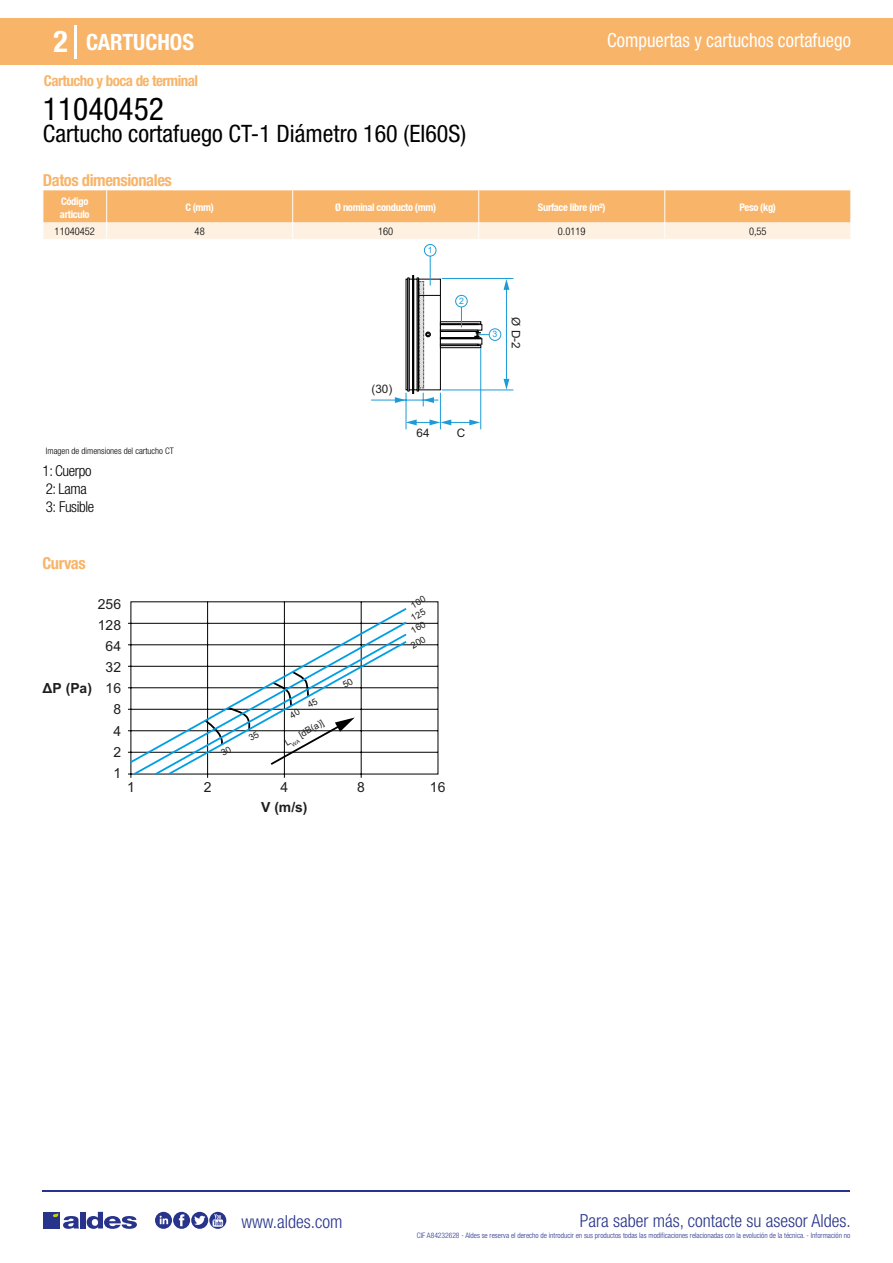
<style>
.page{position:relative;width:893px;height:1263px;background:#fff}
.page>*{position:absolute;margin:0;border:0;box-sizing:border-box;transform-origin:0 0}
.t1{font:condensed 31.5px "Helvetica Neue LT Std";color:#000}
.t2{font:700 condensed 30px "Helvetica Neue LT Std";color:#fff}
.t3{font:condensed 24px "Helvetica Neue LT Std";color:#000}
.t4{font:700 condensed 22.5px "Helvetica Neue LT Std";color:#fff}
.t5{font:condensed 19.5px "Helvetica Neue LT Std";color:#fff;scale:.95 1}
.t6{font:300 condensed 18px "Helvetica Neue";color:#28348b}
.t7{font:700 condensed 16.5px "Helvetica Neue LT Std";letter-spacing:-.025em;color:#f8b469}
.t8{font:700 condensed 15px "Helvetica Neue LT Std";letter-spacing:-.035em;color:#f8b469}
.t9{font:300 condensed 15px/18px "Helvetica Neue LT Std";letter-spacing:-.025em;color:#000}
.t10{font:13.95px "Arial";color:#1e1e1c}
.t11{font:700 13.95px "Arial";color:#1e1e1c}
.t12{font:11.7px "Arial";color:#1e1e1c}
.t13{font:700 condensed 10.5px/13.5px "Helvetica Neue";letter-spacing:-.03em;color:#fff}
.t14{font:300 condensed 10.5px "Helvetica Neue";color:#000}
.t15{font:9.15px "Arial";color:#1e1e1c}
.t16{font:300 condensed 9px "Helvetica Neue";color:#000}
.t17{font:8.85px "Arial";color:#1c9bd7}
.t18{font:300 condensed 7.5px "Helvetica Neue";color:#28348b}
</style>
<div class="page">
<div style="left:0;top:18px;width:893px;height:46px;background:#f8b469"></div>
<hr style="left:74px;top:25px;width:2px;height:33px;background:#fff">
<hr style="left:43px;top:1190px;width:807px;height:1px;background:#28348b">
<svg style="left:155px;top:1212px;width:71px;height:17px"></svg>
<div style="left:43px;top:1212px;width:17px;height:16px;background:#28348b"></div>
<div style="left:80px;top:1212px;width:6px;height:16px;background:#28348b"></div>
<svg style="left:87px;top:1212px;width:50px;height:17px"></svg>
<svg style="left:53px;top:1213px;width:26px;height:16px"></svg>
<svg style="left:43px;top:190px;width:808px;height:49px;background:#fac994"></svg>
<div style="left:407px;top:278px;width:2px;height:113px;border:1px solid #000"></div>
<div style="left:417px;top:278px;width:2px;height:113px;border:1px solid #000"></div>
<div style="left:412px;top:275px;width:2px;height:119px;background:#000;border:1px solid #000"></div>
<hr style="left:506px;top:288px;width:1px;height:93px;background:#1c9bd7">
<svg style="left:504px;top:379px;width:5px;height:10px"></svg>
<svg style="left:504px;top:279px;width:5px;height:11px"></svg>
<hr style="left:442px;top:389px;width:71px;height:1px;background:#1c9bd7">
<hr style="left:442px;top:278px;width:71px;height:1px;background:#1c9bd7">
<svg style="left:406px;top:419px;width:74px;height:6px"></svg>
<hr style="left:440px;top:393px;width:1px;height:36px;background:#1c9bd7">
<hr style="left:405px;top:393px;width:1px;height:36px;background:#1c9bd7">
<hr style="left:480px;top:348px;width:1px;height:81px;background:#1c9bd7">
<div style="left:489px;top:328px;width:12px;height:13px;border:1px solid #1c9bd7;border-radius:50%"></div>
<div style="left:424px;top:244px;width:12px;height:13px;border:1px solid #1c9bd7;border-radius:50%"></div>
<hr style="left:430px;top:256px;width:1px;height:30px;background:#1c9bd7">
<svg style="left:371px;top:279px;width:118px;height:127px"></svg>
<svg style="left:130px;top:601px;width:309px;height:177px"></svg>
<svg style="left:128px;top:606px;width:38px;height:170px"></svg>
<svg style="left:166px;top:601px;width:260px;height:175px"></svg>
<h2 class="t2" style="left:54px;top:24px;width:16px">2</h2>
<h3 class="t4" style="left:86px;top:28px;width:109px">CARTUCHOS</h3>
<h3 class="t5" style="left:607px;top:29px;width:258px">Compuertas y cartuchos cortafuego</h3>
<h3 class="t8" style="left:44px;top:71px;width:156px">Cartucho y boca de terminal</h3>
<h1 class="t1" style="left:43px;top:91px;width:122px">11040452</h1>
<h3 class="t3" style="left:43px;top:120px;width:425px">Cartucho cortafuego CT-1 Diámetro 160 (EI60S)</h3>
<h3 class="t7" style="left:43px;top:170px;width:130px">Datos dimensionales</h3>
<h3 class="t13" style="left:60px;top:194px;width:31px">Código articulo</h3>
<h3 class="t13" style="left:185px;top:201px;width:30px">C (mm)</h3>
<h3 class="t13" style="left:335px;top:201px;width:102px">Ø nominal conducto (mm)</h3>
<h3 class="t13" style="left:538px;top:201px;width:69px">Surface libre (m²)</h3>
<h3 class="t13" style="left:740px;top:201px;width:38px">Peso (kg)</h3>
<h3 class="t14" style="left:55px;top:225px;width:42px">11040452</h3>
<h3 class="t14" style="left:195px;top:225px;width:12px">48</h3>
<h3 class="t14" style="left:378px;top:225px;width:17px">160</h3>
<h3 class="t14" style="left:558px;top:225px;width:29px">0.0119</h3>
<h3 class="t14" style="left:749px;top:225px;width:19px">0,55</h3>
<p class="t16" style="left:46px;top:446px;width:129px">Imagen de dimensiones del cartucho CT</p>
<h3 class="t9" style="left:43px;top:462px;width:53px">1: Cuerpo<br>2: Lama<br>3: Fusible</h3>
<h3 class="t7" style="left:43px;top:553px;width:45px">Curvas</h3>
<h3 class="t10" style="left:98px;top:594px;width:25px">256</h3>
<h3 class="t10" style="left:98px;top:615px;width:25px">128</h3>
<h3 class="t10" style="left:106px;top:636px;width:17px">64</h3>
<h3 class="t10" style="left:106px;top:657px;width:17px">32</h3>
<h3 class="t11" style="left:43px;top:679px;width:51px">ΔP (Pa)</h3>
<h3 class="t10" style="left:106px;top:679px;width:17px">16</h3>
<h3 class="t10" style="left:113px;top:700px;width:9px">8</h3>
<h3 class="t10" style="left:113px;top:721px;width:9px">4</h3>
<h3 class="t10" style="left:113px;top:742px;width:9px">2</h3>
<h3 class="t10" style="left:113px;top:763px;width:9px">1</h3>
<h3 class="t10" style="left:127px;top:778px;width:9px">1</h3>
<p class="t17" style="left:428px;top:244px;width:6px">1</p>
<p class="t17" style="left:459px;top:295px;width:6px">2</p>
<h3 class="t12" style="left:371px;top:381px;width:22px">(30)</h3>
<h3 class="t12" style="left:417px;top:424px;width:15px">64</h3>
<h3 class="t12" style="left:457px;top:424px;width:10px">C</h3>
<p class="t17" style="left:493px;top:328px;width:6px">3</p>
<h3 class="t12" style="left:524px;top:317px;width:33px;rotate:90deg">Ø D-2</h3>
<p class="t15" style="left:282px;top:738px;width:45px;rotate:-31deg">L<sub>WA</sub> [dB(a)]</p>
<h3 class="t10" style="left:204px;top:778px;width:9px">2</h3>
<h3 class="t10" style="left:280px;top:778px;width:9px">4</h3>
<h3 class="t10" style="left:357px;top:778px;width:9px">8</h3>
<h3 class="t10" style="left:430px;top:778px;width:17px">16</h3>
<h3 class="t11" style="left:261px;top:798px;width:48px">V (m/s)</h3>
<h3 class="t6" style="left:241px;top:1211px;width:102px">www.aldes.com</h3>
<h3 class="t6" style="left:580px;top:1211px;width:272px">Para saber más, contacte su asesor Aldes.</h3>
<p class="t18" style="left:417px;top:1230px;width:435px">CIF A84232628 - Aldes se reserva el derecho de introducir en sus productos todas las modificaciones relacionadas con la evolución de la técnica. - Información no</p>
</div>
